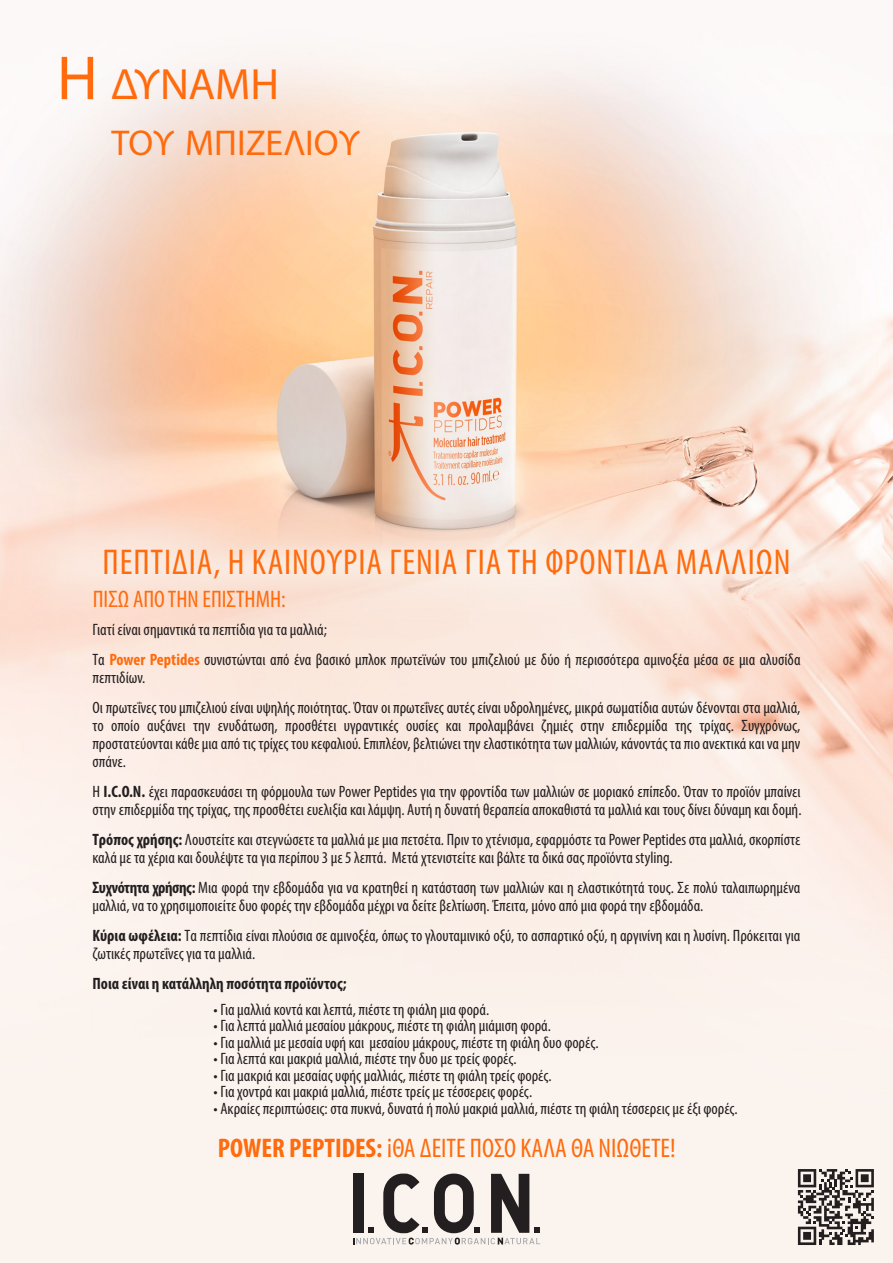
<style>
.page{position:relative;width:893px;height:1263px;background:#fff}
.page>*{position:absolute;margin:0;border:0;box-sizing:border-box;transform-origin:0 0}
.t1{font:43.95px "Myriad Pro";letter-spacing:-.005em;color:#ff6b0d}
.t2{font:condensed 36px "Myriad Pro";letter-spacing:.025em;color:#ff6b0d}
.t3{font:36px "Myriad Pro";color:#ff6b0d}
.t4{font:condensed 27px "Myriad Pro";color:#ff6b0d}
.t5{font:condensed 24px "Myriad Pro";color:#ff6b0d}
.t6{font:condensed 16.5px/18px "Myriad Pro";color:#231f20}
.t7{font:700 condensed 16.5px "Myriad Pro";color:#231f20}
.s1{font-size:62.7px}
.s2{font-weight:700;color:#ff6b0d}
.s3{font-weight:700}
</style>
<div class="page">
<img style="left:0;top:30px;width:893px;height:1233px">
<svg style="left:353px;top:1173px;width:187px;height:71px;background:#a7a19e"></svg>
<svg style="left:798px;top:1169px;width:76px;height:76px;background:#8f8987"></svg>
<h1 class="t1" style="left:57px;top:57px;width:224px"><span class="s1">Η</span> ΔΥΝΑΜΗ</h1>
<h2 class="t3" style="left:111px;top:121px;width:250px">ΤΟΥ ΜΠΙΖΕΛΙΟΥ</h2>
<h2 class="t2" style="left:103px;top:541px;width:689px">ΠΕΠΤΙΔΙΑ, Η ΚΑΙΝΟΥΡΙΑ ΓΕΝΙΑ ΓΙΑ ΤΗ ΦΡΟΝΤΙΔΑ ΜΑΛΛΙΩΝ</h2>
<h3 class="t5" style="left:93px;top:584px;width:195px">ΠΙΣΩ ΑΠΟ ΤΗΝ ΕΠΙΣΤΗΜΗ:</h3>
<p class="t6" style="left:92px;top:615px;width:710px;line-height:30px">Γιατί είναι σημαντικά τα πεπτίδια για τα μαλλιά;<br>Τα <span class="s2">Power Peptides</span> συνιστώνται από ένα βασικό μπλοκ πρωτεϊνών του μπιζελιού με δύο ή περισσότερα αμινοξέα μέσα σε μια αλυσίδα</p>
<p class="t6" style="left:92px;top:663px;width:709px;line-height:30px">πεπτιδίων.<br>Οι πρωτεΐνες του μπιζελιού είναι υψηλής ποιότητας. Όταν οι πρωτεΐνες αυτές είναι υδρολημένες, μικρά σωματίδια αυτών δένονται στα μαλλιά,</p>
<p class="t6" style="left:92px;top:717px;width:709px;text-align:justify">το οποίο αυξάνει την ενυδάτωση, προσθέτει υγραντικές ουσίες και προλαμβάνει ζημιές στην επιδερμίδα της τρίχας. Συγχρόνως, προστατεύονται κάθε μια από τις τρίχες του κεφαλιού. Επιπλέον, βελτιώνει την ελαστικότητα των μαλλιών, κάνοντάς τα πιο ανεκτικά και να μην σπάνε.</p>
<p class="t6" style="left:92px;top:783px;width:710px">Η <span class="s3">I.C.O.N.</span> έχει παρασκευάσει τη φόρμουλα των Power Peptides για την φροντίδα των μαλλιών σε μοριακό επίπεδο. Όταν το προϊόν μπαίνει στην επιδερμίδα της τρίχας, της προσθέτει ευελιξία και λάμψη. Αυτή η δυνατή θεραπεία αποκαθιστά τα μαλλιά και τους δίνει δύναμη και δομή.</p>
<p class="t6" style="left:92px;top:831px;width:710px"><span class="s3">Τρόπος χρήσης:</span> Λουστείτε και στεγνώσετε τα μαλλιά με μια πετσέτα. Πριν το χτένισμα, εφαρμόστε τα Power Peptides στα μαλλιά, σκορπίστε καλά με τα χέρια και δουλέψτε τα για περίπου 3 με 5 λεπτά. Μετά χτενιστείτε και βάλτε τα δικά σας προϊόντα styling.</p>
<p class="t6" style="left:92px;top:879px;width:709px"><span class="s3">Συχνότητα χρήσης:</span> Μια φορά την εβδομάδα για να κρατηθεί η κατάσταση των μαλλιών και η ελαστικότητά τους. Σε πολύ ταλαιπωρημένα μαλλιά, να το χρησιμοποιείτε δυο φορές την εβδομάδα μέχρι να δείτε βελτίωση. Έπειτα, μόνο από μια φορά την εβδομάδα.</p>
<p class="t6" style="left:92px;top:927px;width:709px"><span class="s3">Κύρια ωφέλεια:</span> Τα πεπτίδια είναι πλούσια σε αμινοξέα, όπως το γλουταμινικό οξύ, το ασπαρτικό οξύ, η αργινίνη και η λυσίνη. Πρόκειται για ζωτικές πρωτεΐνες για τα μαλλιά.</p>
<p class="t7" style="left:92px;top:973px;width:256px">Ποια είναι η κατάλληλη ποσότητα προϊόντος;</p>
<p class="t6" style="left:214px;top:1000px;width:277px">• Για μαλλιά κοντά και λεπτά, πιέστε τη φιάλη μια φορά.</p>
<p class="t6" style="left:214px;top:1016px;width:339px">• Για λεπτά μαλλιά μεσαίου μάκρους, πιέστε τη φιάλη μιάμιση φορά.</p>
<p class="t6" style="left:214px;top:1033px;width:387px">• Για μαλλιά με μεσαία υφή και μεσαίου μάκρους, πιέστε τη φιάλη δυο φορές.</p>
<p class="t6" style="left:214px;top:1049px;width:305px">• Για λεπτά και μακριά μαλλιά, πιέστε την δυο με τρείς φορές.</p>
<p class="t6" style="left:214px;top:1066px;width:340px">• Για μακριά και μεσαίας υφής μαλλιάς, πιέστε τη φιάλη τρείς φορές.</p>
<p class="t6" style="left:214px;top:1082px;width:320px">• Για χοντρά και μακριά μαλλιά, πιέστε τρείς με τέσσερεις φορές.</p>
<p class="t6" style="left:214px;top:1099px;width:526px">• Ακραίες περιπτώσεις: στα πυκνά, δυνατά ή πολύ μακριά μαλλιά, πιέστε τη φιάλη τέσσερεις με έξι φορές.</p>
<h3 class="t4" style="left:218px;top:1132px;width:459px"><span class="s3">POWER PEPTIDES:</span> ¡ΘΑ ΔΕΙΤΕ ΠΟΣΟ ΚΑΛΑ ΘΑ ΝΙΩΘΕΤΕ!</h3>
</div>
